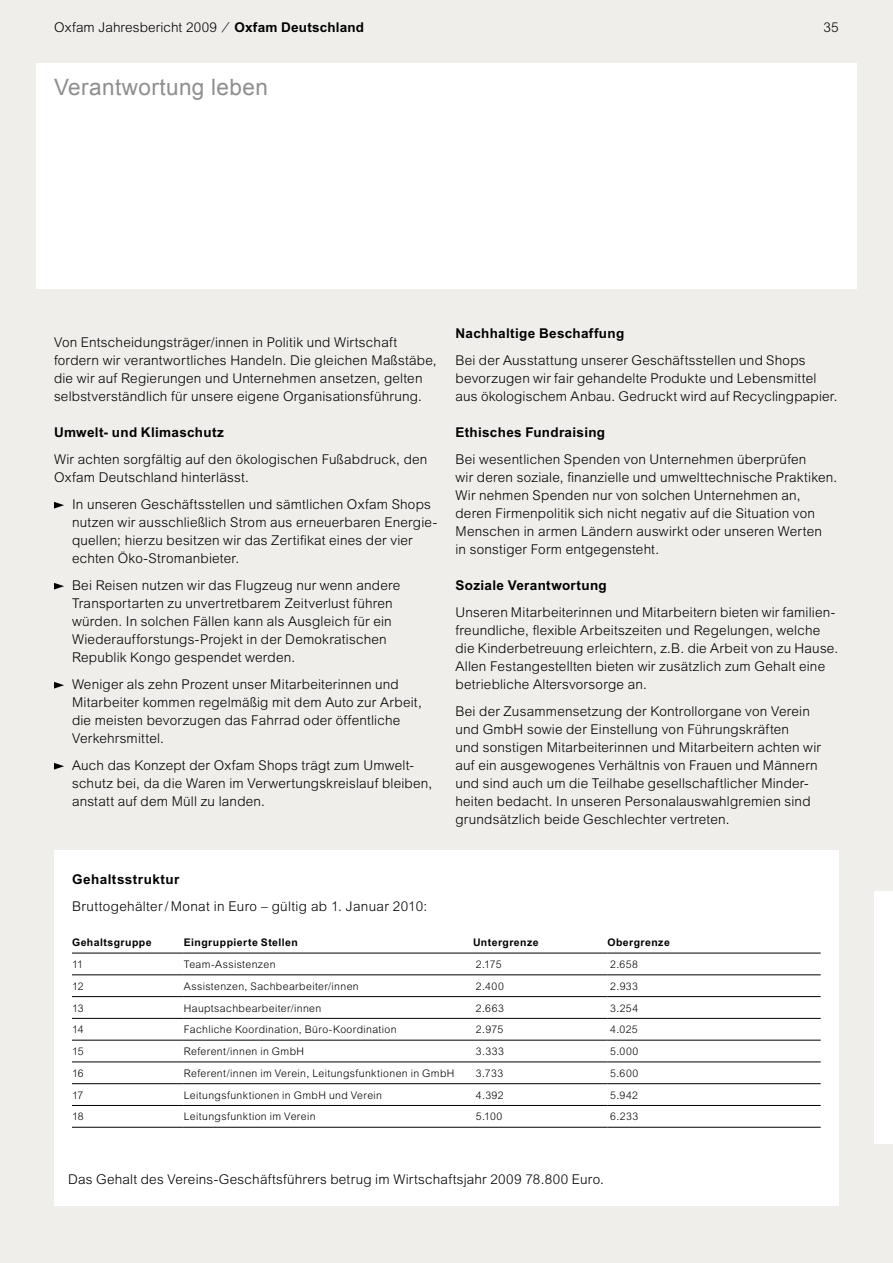
<style>
.page{position:relative;width:893px;height:1263px;background:#efeeeb}
.page>*{position:absolute;margin:0;border:0;box-sizing:border-box;transform-origin:0 0}
.t1{font:22.5px "Arial";letter-spacing:.02em;color:#8e8e8e}
.t2{font:300 13.5px/18px "Arial";letter-spacing:.015em;color:#000}
.t3{font:700 13.5px "Arial CE";letter-spacing:.025em;color:#000}
.t4{font:300 10.5px "Arial";letter-spacing:.035em;color:#000}
.t5{font:700 10.5px "Arial CE";letter-spacing:.045em;color:#000}
.s1{font-family:"Arial CE";font-weight:700}
</style>
<div class="page">
<div style="left:54px;top:850px;width:785px;height:356px;background:#fff"></div>
<div style="left:875px;top:891px;width:18px;height:252px;background:#fff"></div>
<hr style="left:72px;top:952px;width:112px;height:1px;background:#000">
<hr style="left:184px;top:952px;width:289px;height:1px;background:#000">
<hr style="left:473px;top:952px;width:134px;height:1px;background:#000">
<hr style="left:607px;top:952px;width:214px;height:1px;background:#000">
<hr style="left:72px;top:974px;width:112px;height:1px;background:#000">
<hr style="left:184px;top:974px;width:289px;height:1px;background:#000">
<hr style="left:473px;top:974px;width:134px;height:1px;background:#000">
<hr style="left:607px;top:974px;width:214px;height:1px;background:#000">
<hr style="left:72px;top:996px;width:112px;height:1px;background:#000">
<hr style="left:184px;top:996px;width:289px;height:1px;background:#000">
<hr style="left:473px;top:996px;width:134px;height:1px;background:#000">
<hr style="left:607px;top:996px;width:214px;height:1px;background:#000">
<hr style="left:72px;top:1018px;width:112px;height:1px;background:#000">
<hr style="left:184px;top:1018px;width:289px;height:1px;background:#000">
<hr style="left:473px;top:1018px;width:134px;height:1px;background:#000">
<hr style="left:607px;top:1018px;width:214px;height:1px;background:#000">
<hr style="left:72px;top:1040px;width:112px;height:1px;background:#000">
<hr style="left:184px;top:1040px;width:289px;height:1px;background:#000">
<hr style="left:473px;top:1040px;width:134px;height:1px;background:#000">
<hr style="left:607px;top:1040px;width:214px;height:1px;background:#000">
<hr style="left:72px;top:1062px;width:112px;height:1px;background:#000">
<hr style="left:184px;top:1062px;width:289px;height:1px;background:#000">
<hr style="left:473px;top:1062px;width:134px;height:1px;background:#000">
<hr style="left:607px;top:1062px;width:214px;height:1px;background:#000">
<hr style="left:72px;top:1083px;width:112px;height:1px;background:#000">
<hr style="left:184px;top:1083px;width:289px;height:1px;background:#000">
<hr style="left:473px;top:1083px;width:134px;height:1px;background:#000">
<hr style="left:607px;top:1083px;width:214px;height:1px;background:#000">
<hr style="left:72px;top:1105px;width:112px;height:1px;background:#000">
<hr style="left:184px;top:1105px;width:289px;height:1px;background:#000">
<hr style="left:473px;top:1105px;width:134px;height:1px;background:#000">
<hr style="left:607px;top:1105px;width:214px;height:1px;background:#000">
<hr style="left:72px;top:1127px;width:112px;height:1px;background:#000">
<hr style="left:184px;top:1127px;width:289px;height:1px;background:#000">
<hr style="left:473px;top:1127px;width:134px;height:1px;background:#000">
<hr style="left:607px;top:1127px;width:214px;height:1px;background:#000">
<div style="left:36px;top:63px;width:821px;height:225px;background:#fff"></div>
<svg style="left:54px;top:502px;width:10px;height:6px"></svg>
<svg style="left:54px;top:583px;width:10px;height:6px"></svg>
<svg style="left:54px;top:682px;width:10px;height:6px"></svg>
<svg style="left:54px;top:763px;width:10px;height:6px"></svg>
<p class="t2" style="left:54px;top:18px;width:311px">Oxfam Jahresbericht 2009 ⁄ <span class="s1">Oxfam Deutschland</span></p>
<p class="t2" style="left:823px;top:18px;width:17px">35</p>
<h1 class="t1" style="left:54px;top:72px;width:215px">Verantwortung leben</h1>
<p class="t2" style="left:54px;top:333px;width:384px">Von Entscheidungsträger/innen in Politik und Wirtschaft fordern wir verantwortliches Handeln. Die gleichen Maßstäbe, die wir auf Regierungen und Unternehmen ansetzen, gelten selbstverständlich für unsere eigene Organisationsführung.</p>
<p class="t3" style="left:54px;top:424px;width:171px">Umwelt- und Klimaschutz</p>
<p class="t2" style="left:54px;top:450px;width:375px">Wir achten sorgfältig auf den ökologischen Fußabdruck, den<br>Oxfam Deutschland hinterlässt.</p>
<p class="t2" style="left:72px;top:495px;width:367px">In unseren Geschäftsstellen und sämtlichen Oxfam Shops nutzen wir ausschließlich Strom aus erneuerbaren Energie&shy;quellen; hierzu besitzen wir das Zertifikat eines der vier echten Öko-Stromanbieter.</p>
<p class="t2" style="left:72px;top:576px;width:330px">Bei Reisen nutzen wir das Flugzeug nur wenn andere Transportarten zu unvertretbarem Zeitverlust führen würden. In solchen Fällen kann als Ausgleich für ein Wiederaufforstungs-Projekt in der Demokratischen Republik Kongo gespendet werden.</p>
<p class="t2" style="left:72px;top:675px;width:351px">Weniger als zehn Prozent unser Mitarbeiterinnen und Mitarbeiter kommen regelmäßig mit dem Auto zur Arbeit, die meisten bevorzugen das Fahrrad oder öffentliche Verkehrsmittel.</p>
<p class="t2" style="left:72px;top:756px;width:362px">Auch das Konzept der Oxfam Shops trägt zum Umwelt&shy;schutz bei, da die Waren im Verwertungskreislauf bleiben, anstatt auf dem Müll zu landen.</p>
<p class="t3" style="left:455px;top:325px;width:170px">Nachhaltige Beschaffung</p>
<p class="t2" style="left:455px;top:351px;width:384px">Bei der Ausstattung unserer Geschäftsstellen und Shops bevorzugen wir fair gehandelte Produkte und Lebensmittel aus ökologischem Anbau. Gedruckt wird auf Recyclingpapier.</p>
<p class="t3" style="left:455px;top:424px;width:151px">Ethisches Fundraising</p>
<p class="t2" style="left:455px;top:450px;width:383px">Bei wesentlichen Spenden von Unternehmen überprüfen<br>wir deren soziale, finanzielle und umwelttechnische Praktiken.<br>Wir nehmen Spenden nur von solchen Unternehmen an, deren Firmenpolitik sich nicht negativ auf die Situation von Menschen in armen Ländern auswirkt oder unseren Werten<br>in sonstiger Form entgegensteht.</p>
<p class="t3" style="left:455px;top:577px;width:153px">Soziale Verantwortung</p>
<p class="t2" style="left:455px;top:603px;width:384px">Unseren Mitarbeiterinnen und Mitarbeitern bieten wir familien&shy;freundliche, flexible Arbeitszeiten und Regelungen, welche die Kinderbetreuung erleichtern, z.B. die Arbeit von zu Hause.<br>Allen Festangestellten bieten wir zusätzlich zum Gehalt eine betriebliche Altersvorsorge an.</p>
<p class="t2" style="left:455px;top:702px;width:367px">Bei der Zusammensetzung der Kontrollorgane von Verein und GmbH sowie der Einstellung von Führungskräften<br>und sonstigen Mitarbeiterinnen und Mitarbeitern achten wir auf ein ausgewogenes Verhältnis von Frauen und Männern und sind auch um die Teilhabe gesellschaftlicher Minder&shy;heiten bedacht. In unseren Personalauswahlgremien sind grundsätzlich beide Geschlechter vertreten.</p>
<p class="t3" style="left:72px;top:871px;width:109px">Gehaltsstruktur</p>
<p class="t2" style="left:72px;top:897px;width:357px">Bruttogehälter/ Monat in Euro – gültig ab 1. Januar 2010:</p>
<p class="t5" style="left:72px;top:936px;width:81px">Gehaltsgruppe</p>
<p class="t5" style="left:184px;top:936px;width:116px">Eingruppierte Stellen</p>
<p class="t5" style="left:473px;top:936px;width:67px">Untergrenze</p>
<p class="t5" style="left:607px;top:936px;width:64px">Obergrenze</p>
<p class="t4" style="left:72px;top:958px;width:13px">11</p>
<p class="t4" style="left:184px;top:958px;width:93px">Team-Assistenzen</p>
<p class="t4" style="left:476px;top:958px;width:27px">2.175</p>
<p class="t4" style="left:610px;top:958px;width:29px">2.658</p>
<p class="t4" style="left:72px;top:980px;width:13px">12</p>
<p class="t4" style="left:184px;top:980px;width:176px">Assistenzen, Sachbearbeiter/innen</p>
<p class="t4" style="left:476px;top:980px;width:30px">2.400</p>
<p class="t4" style="left:610px;top:980px;width:29px">2.933</p>
<p class="t4" style="left:72px;top:1002px;width:13px">13</p>
<p class="t4" style="left:184px;top:1002px;width:139px">Hauptsachbearbeiter/innen</p>
<p class="t4" style="left:476px;top:1002px;width:29px">2.663</p>
<p class="t4" style="left:610px;top:1002px;width:30px">3.254</p>
<p class="t4" style="left:72px;top:1024px;width:13px">14</p>
<p class="t4" style="left:184px;top:1024px;width:214px">Fachliche Koordination, Büro-Koordination</p>
<p class="t4" style="left:476px;top:1024px;width:29px">2.975</p>
<p class="t4" style="left:610px;top:1024px;width:29px">4.025</p>
<p class="t4" style="left:72px;top:1045px;width:13px">15</p>
<p class="t4" style="left:184px;top:1045px;width:122px">Referent/innen in GmbH</p>
<p class="t4" style="left:476px;top:1045px;width:30px">3.333</p>
<p class="t4" style="left:610px;top:1045px;width:30px">5.000</p>
<p class="t4" style="left:72px;top:1067px;width:13px">16</p>
<p class="t4" style="left:184px;top:1067px;width:272px">Referent/innen im Verein, Leitungsfunktionen in GmbH</p>
<p class="t4" style="left:476px;top:1067px;width:29px">3.733</p>
<p class="t4" style="left:610px;top:1067px;width:30px">5.600</p>
<p class="t4" style="left:72px;top:1089px;width:13px">17</p>
<p class="t4" style="left:184px;top:1089px;width:200px">Leitungsfunktionen in GmbH und Verein</p>
<p class="t4" style="left:476px;top:1089px;width:29px">4.392</p>
<p class="t4" style="left:610px;top:1089px;width:29px">5.942</p>
<p class="t4" style="left:72px;top:1111px;width:13px">18</p>
<p class="t4" style="left:184px;top:1111px;width:133px">Leitungsfunktion im Verein</p>
<p class="t4" style="left:476px;top:1111px;width:28px">5.100</p>
<p class="t4" style="left:610px;top:1111px;width:30px">6.233</p>
<p class="t2" style="left:68px;top:1170px;width:537px">Das Gehalt des Vereins-Geschäftsführers betrug im Wirtschaftsjahr 2009 78.800 Euro.</p>
</div>
